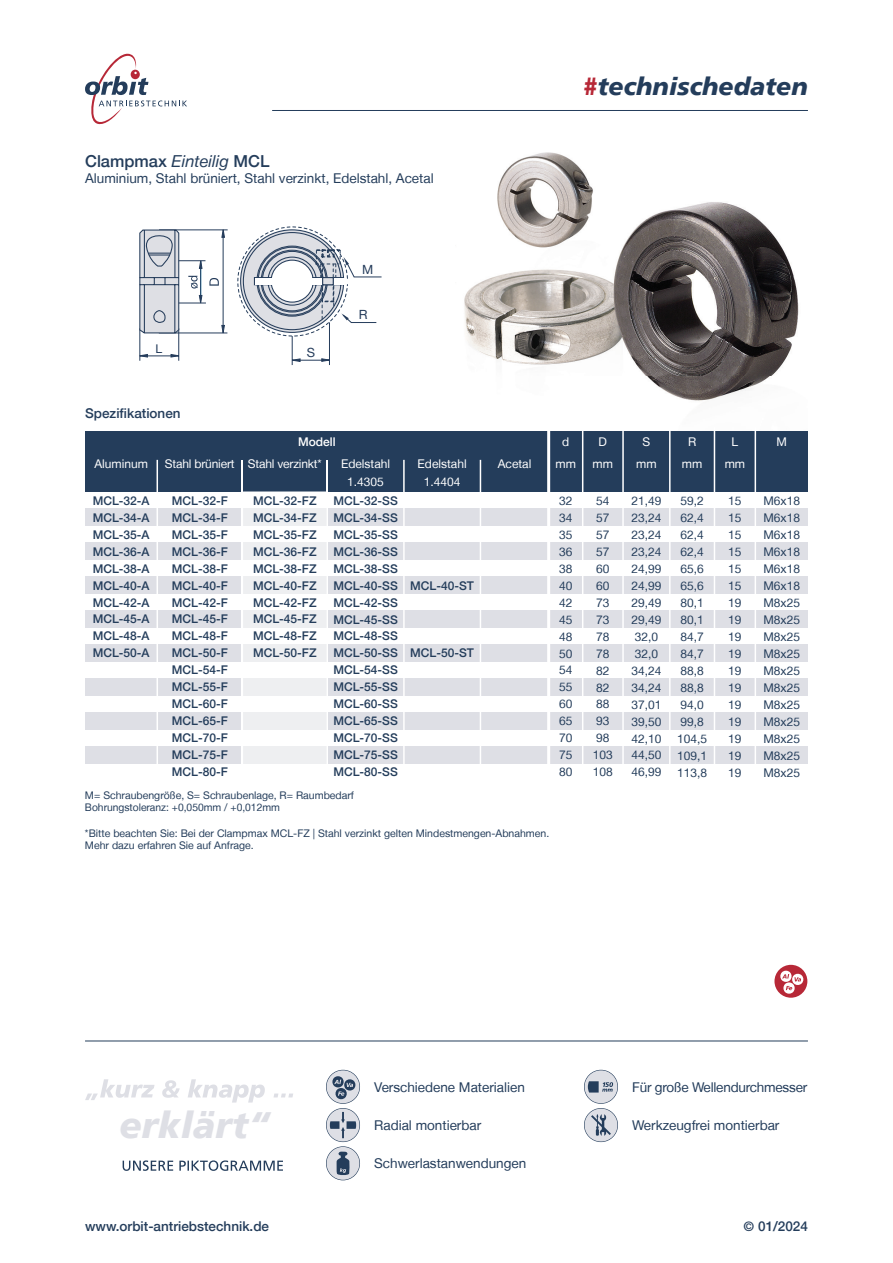
<style>
.page{position:relative;width:893px;height:1263px;background:#fff}
.page>*{position:absolute;margin:0;border:0;box-sizing:border-box;transform-origin:0 0}
.t1{font:italic 900 36.75px "Frutiger LT";color:#dedfe5}
.t2{font:italic 900 24.75px "Frutiger LT";color:#243d5b}
.t3{font:500 16.5px "Helvetica Neue LT";color:#243d5b}
.t4{font:13.5px "Helvetica Neue LT";color:#243d5b}
.t5{font:500 13.5px "Helvetica Neue LT";color:#243d5b}
.t6{font:12.75px "Helvetica Neue LT";color:#253c5b}
.t7{font:12.15px "Helvetica Neue LT";color:#253c5b}
.t8{font:500 12px/17px "Helvetica Neue LT";color:#243d5b;text-align:justify}
.t9{font:12px/17px "Helvetica Neue LT";color:#243d5b;text-align:justify}
.t10{font:12px/23px "Helvetica Neue LT";color:#fff;text-align:center}
.t11{font:500 12px "Helvetica Neue LT";color:#fff}
.t12{font:10.5px/12.6px "Helvetica Neue LT";color:#243d5b}
.s1{font-weight:400;font-style:italic}
.s2{color:#b72837}
.s3{font-family:"Frutiger LT Pro";font-weight:400}
</style>
<div class="page">
<img style="left:464px;top:152px;width:335px;height:249px">
<svg style="left:139px;top:227px;width:243px;height:138px"></svg>
<div style="left:322px;top:277px;width:12px;height:8px;background:#dedfe4;border:1px solid #263d5b"></div>
<svg style="left:85px;top:53px;width:102px;height:72px"></svg>
<hr style="left:272px;top:110px;width:536px;height:1px;background:#243d5b">
<div style="left:85px;top:508px;width:723px;height:17px;background:#dedfe5"></div>
<div style="left:85px;top:542px;width:723px;height:17px;background:#dedfe5"></div>
<div style="left:85px;top:576px;width:723px;height:17px;background:#dedfe5"></div>
<div style="left:85px;top:611px;width:723px;height:17px;background:#dedfe5"></div>
<div style="left:85px;top:645px;width:723px;height:17px;background:#dedfe5"></div>
<div style="left:85px;top:679px;width:723px;height:17px;background:#dedfe5"></div>
<div style="left:85px;top:713px;width:723px;height:17px;background:#dedfe5"></div>
<div style="left:85px;top:747px;width:723px;height:17px;background:#dedfe5"></div>
<div style="left:85px;top:431px;width:723px;height:60px;background:#243d5b"></div>
<hr style="left:242px;top:460px;width:1px;height:321px;background:#fff">
<hr style="left:327px;top:460px;width:1px;height:321px;background:#fff">
<hr style="left:403px;top:460px;width:2px;height:321px;background:#fff">
<hr style="left:480px;top:460px;width:1px;height:321px;background:#fff">
<hr style="left:547px;top:427px;width:3px;height:354px;background:#fff">
<hr style="left:582px;top:427px;width:1px;height:354px;background:#fff">
<hr style="left:157px;top:460px;width:1px;height:321px;background:#fff">
<hr style="left:622px;top:427px;width:2px;height:354px;background:#fff">
<hr style="left:669px;top:427px;width:2px;height:354px;background:#fff">
<hr style="left:714px;top:427px;width:1px;height:354px;background:#fff">
<hr style="left:755px;top:427px;width:1px;height:354px;background:#fff">
<svg style="left:243px;top:491px;width:84px;height:273px"></svg>
<svg style="left:326px;top:1146px;width:34px;height:34px"></svg>
<svg style="left:327px;top:1147px;width:32px;height:33px"></svg>
<svg style="left:326px;top:1070px;width:34px;height:34px"></svg>
<svg style="left:584px;top:1070px;width:34px;height:34px"></svg>
<svg style="left:85px;top:1079px;width:208px;height:23px"></svg>
<svg style="left:123px;top:1160px;width:160px;height:11px"></svg>
<svg style="left:326px;top:1108px;width:34px;height:34px"></svg>
<svg style="left:327px;top:1070px;width:32px;height:71px"></svg>
<svg style="left:584px;top:1108px;width:34px;height:34px"></svg>
<svg style="left:585px;top:1070px;width:32px;height:71px"></svg>
<hr style="left:85px;top:1041px;width:723px;height:1px;background:#243d5b">
<svg style="left:774px;top:965px;width:33px;height:33px"></svg>
<h3 class="t3" style="left:85px;top:151px;width:186px">Clampmax <span class="s1">Einteilig</span> MCL</h3>
<p class="t4" style="left:85px;top:170px;width:350px">Aluminium, Stahl brüniert, Stahl verzinkt, Edelstahl, Acetal</p>
<p class="t7" style="left:155px;top:341px;width:8px">L</p>
<p class="t6" style="left:307px;top:345px;width:10px">S</p>
<p class="t6" style="left:362px;top:261px;width:13px">M</p>
<p class="t6" style="left:359px;top:307px;width:10px">R</p>
<h2 class="t2" style="left:582px;top:71px;width:227px"><span class="s2">#</span>technischedaten</h2>
<p class="t5" style="left:85px;top:405px;width:97px">Spezifikationen</p>
<p class="t10" style="left:94px;top:452px;width:55px">Aluminum</p>
<p class="t10" style="left:165px;top:452px;width:158px">Stahl brüniert Stahl verzinkt*</p>
<p class="t10" style="left:341px;top:452px;width:51px">Edelstahl</p>
<p class="t10" style="left:418px;top:452px;width:51px">Edelstahl</p>
<p class="t10" style="left:498px;top:452px;width:35px">Acetal</p>
<p class="t10" style="left:555px;top:452px;width:22px">mm</p>
<p class="t10" style="left:593px;top:452px;width:22px">mm</p>
<p class="t10" style="left:347px;top:470px;width:38px">1.4305</p>
<p class="t10" style="left:424px;top:470px;width:38px">1.4404</p>
<p class="t11" style="left:298px;top:434px;width:39px">Modell</p>
<p class="t10" style="left:562px;top:430px;width:9px">d</p>
<p class="t10" style="left:599px;top:430px;width:10px">D</p>
<p class="t10" style="left:636px;top:430px;width:22px">S mm</p>
<p class="t10" style="left:682px;top:430px;width:22px">R mm</p>
<p class="t10" style="left:732px;top:430px;width:8px">L</p>
<p class="t10" style="left:776px;top:430px;width:12px">M</p>
<p class="t10" style="left:725px;top:452px;width:22px">mm</p>
<p class="t8" style="left:93px;top:492px;width:58px">MCL-32-A MCL-34-A MCL-35-A MCL-36-A MCL-38-A MCL-40-A MCL-42-A MCL-45-A MCL-48-A MCL-50-A</p>
<p class="t8" style="left:172px;top:492px;width:58px">MCL-32-F MCL-34-F MCL-35-F MCL-36-F MCL-38-F MCL-40-F MCL-42-F MCL-45-F MCL-48-F MCL-50-F MCL-54-F MCL-55-F MCL-60-F MCL-65-F MCL-70-F MCL-75-F MCL-80-F</p>
<p class="t8" style="left:253px;top:492px;width:65px">MCL-32-FZ MCL-34-FZ MCL-35-FZ MCL-36-FZ MCL-38-FZ MCL-40-FZ MCL-42-FZ MCL-45-FZ MCL-48-FZ MCL-50-FZ</p>
<p class="t8" style="left:333px;top:492px;width:66px">MCL-32-SS MCL-34-SS MCL-35-SS MCL-36-SS MCL-38-SS MCL-40-SS MCL-42-SS MCL-45-SS MCL-48-SS MCL-50-SS MCL-54-SS MCL-55-SS MCL-60-SS MCL-65-SS MCL-70-SS MCL-75-SS MCL-80-SS</p>
<p class="t8" style="left:410px;top:577px;width:65px">MCL-40-ST</p>
<p class="t8" style="left:410px;top:645px;width:65px">MCL-50-ST</p>
<p class="t12" style="left:85px;top:789px;width:271px">M= Schraubengröße, S= Schraubenlage, R= Raumbedarf<br>Bohrungstoleranz: +0,050mm / +0,012mm</p>
<p class="t12" style="left:85px;top:826px;width:466px">*Bitte beachten Sie: Bei der Clampmax MCL-FZ | Stahl verzinkt gelten Mindestmengen-Abnahmen.<br>Mehr dazu erfahren Sie auf Anfrage.</p>
<p class="t9" style="left:559px;top:492px;width:15px">32<br>34<br>35<br>36<br>38<br>40<br>42<br>45<br>48<br>50<br>54<br>55<br>60<br>65<br>70<br>75<br>80</p>
<p class="t9" style="left:593px;top:492px;width:22px;text-align:left">54<br>57<br>57<br>57<br>60<br>60<br>73<br>73<br>78<br>78<br>82<br>82<br>88<br>93<br>98<br>103<br>108</p>
<p class="t9" style="left:631px;top:492px;width:32px;text-align:left">21,49<br>23,24<br>23,24<br>23,24<br>24,99<br>24,99<br>29,49<br>29,49<br>32,0<br>32,0<br>34,24<br>34,24<br>37,01<br>39,50<br>42,10<br>44,50<br>46,99</p>
<p class="t9" style="left:677px;top:492px;width:32px;text-align:left">59,2<br>62,4<br>62,4<br>62,4<br>65,6<br>65,6<br>80,1<br>80,1<br>84,7<br>84,7<br>88,8<br>88,8<br>94,0<br>99,8<br>104,5<br>109,1<br>113,8</p>
<p class="t9" style="left:728px;top:492px;width:15px">15<br>15<br>15<br>15<br>15<br>15<br>19<br>19<br>19<br>19<br>19<br>19<br>19<br>19<br>19<br>19<br>19</p>
<p class="t9" style="left:763px;top:492px;width:38px">M6x18<br>M6x18<br>M6x18<br>M6x18<br>M6x18<br>M6x18<br>M8x25<br>M8x25<br>M8x25<br>M8x25<br>M8x25<br>M8x25<br>M8x25<br>M8x25<br>M8x25<br>M8x25<br>M8x25</p>
<p class="t4" style="left:374px;top:1079px;width:152px">Verschiedene Materialien</p>
<p class="t4" style="left:632px;top:1079px;width:177px">Für große Wellendurchmesser</p>
<h1 class="t1" style="left:120px;top:1103px;width:152px">erklärt“</h1>
<p class="t4" style="left:374px;top:1117px;width:109px">Radial montierbar</p>
<p class="t4" style="left:632px;top:1117px;width:149px">Werkzeugfrei montierbar</p>
<p class="t4" style="left:374px;top:1155px;width:153px">Schwerlastanwendungen</p>
<p class="t5" style="left:85px;top:1218px;width:186px">www.orbit-antriebstechnik.de</p>
<p class="t5" style="left:744px;top:1218px;width:66px"><span class="s3">©</span> 01/2024</p>
</div>
